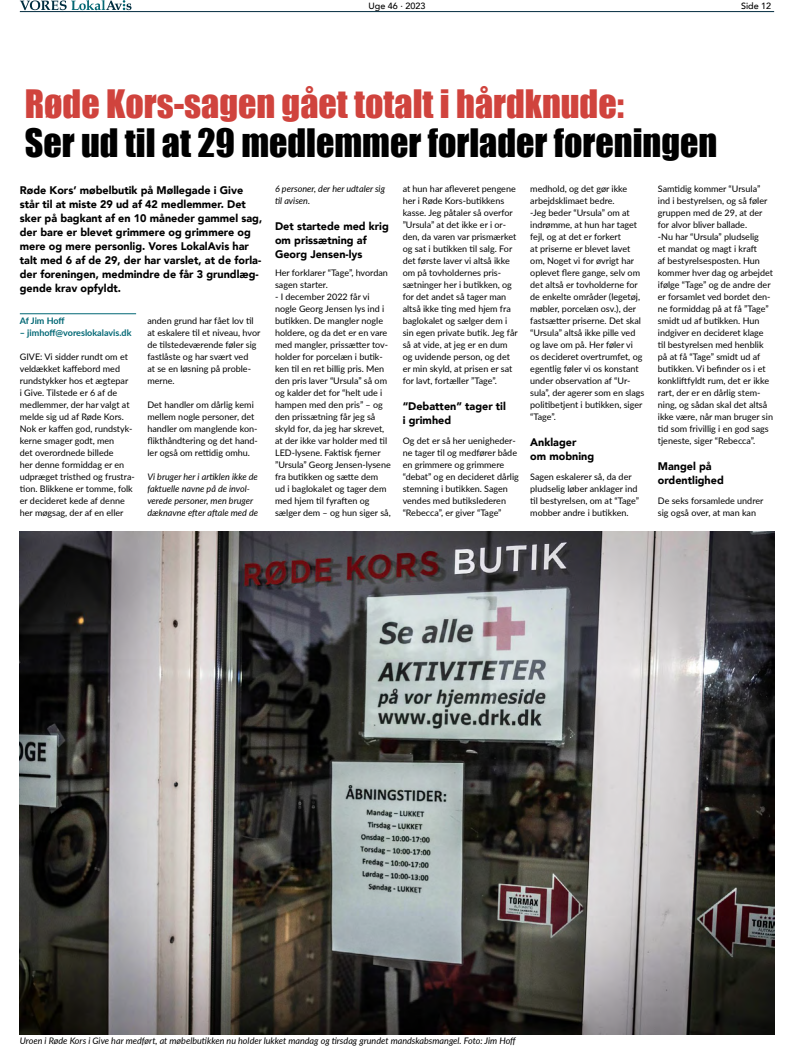
<style>
.page{position:relative;width:794px;height:1049px;background:#fff}
.page>*{position:absolute;margin:0;border:0;box-sizing:border-box;transform-origin:0 0}
.t1{font:36px "Impact";color:#000}
.t2{font:36px "Impact";color:#d0433d}
.t3{font:900 11px/14px "Avenir";color:#000}
.t4{font:9px/12px "Lato";color:#000}
.t5{font:italic 9px/12px "Lato";color:#000}
.t6{font:700 9px "Lato";color:#006774}
.t7{font:500 9px "Avenir";color:#000}
</style>
<div class="page">
<svg style="left:20px;top:0;width:111px;height:10px"></svg>
<hr style="left:20px;top:11px;width:754px;height:1px;background:#002a3e">
<hr style="left:20px;top:313px;width:116px;height:1px;background:#006774">
<img style="left:20px;top:531px;width:754px;height:503px">
<p class="t7" style="left:368px;top:-2px;width:58px">Uge 46 · 2023</p>
<p class="t7" style="left:741px;top:-2px;width:32px">Side 12</p>
<h1 class="t2" style="left:25px;top:76px;width:601px">Røde Kors-sagen gået totalt i hårdknude:</h1>
<h1 class="t1" style="left:25px;top:115px;width:694px">Ser ud til at 29 medlemmer forlader foreningen</h1>
<p class="t3" style="left:20px;top:183px;width:244px">Røde Kors’ møbelbutik på Møllegade i Give står til at miste 29 ud af 42 medlemmer. Det sker på bagkant af en 10 måneder gammel sag, der bare er blevet grimmere og grimmere og mere og mere personlig. Vores LokalAvis har talt med 6 af de 29, der har varslet, at de forla&shy;der foreningen, medmindre de får 3 grundlæg&shy;gende krav opfyldt.</p>
<p class="t4" style="left:658px;top:182px;width:117px">Samtidig kommer “Ursula” ind i bestyrelsen, og så føler gruppen med de 29, at der for alvor bliver ballade.<br>-Nu har “Ursula” pludselig<br>et mandat og magt i kraft<br>af bestyrelsesposten. Hun kommer hver dag og arbejdet ifølge “Tage” og de andre der er forsamlet ved bordet den&shy;ne formiddag på at få ”Tage” smidt ud af butikken. Hun indgiver en decideret klage til bestyrelsen med henblik på at få “Tage” smidt ud af butikken. Vi befinder os i et konkliftfyldt rum, det er ikke rart, der er en dårlig stem&shy;ning, og sådan skal det altså ikke være, når man bruger sin tid som frivillig i en god sags tjeneste, siger “Rebecca”.</p>
<p class="t3" style="left:658px;top:459px;width:67px">Mangel på ordentlighed</p>
<p class="t4" style="left:658px;top:494px;width:107px">De seks forsamlede undrer sig også over, at man kan</p>
<p class="t5" style="left:275px;top:182px;width:111px">6 personer, der her udtaler sig til avisen.</p>
<p class="t3" style="left:275px;top:219px;width:115px">Det startede med krig om prissætning af<br>Georg Jensen-lys</p>
<p class="t4" style="left:275px;top:266px;width:114px">Her forklarer “Tage”, hvordan sagen starter.</p>
<p class="t4" style="left:275px;top:290px;width:117px">- I december 2022 får vi nogle Georg Jensen lys ind i butikken. De mangler nogle holdere, og da det er en vare med mangler, prissætter tov&shy;holder for porcelæn i butik&shy;ken til en ret billig pris. Men den pris laver “Ursula” så om og kalder det for “helt ude i hampen med den pris” – og den prissætning får jeg så skyld for, da jeg har skrevet, at der ikke var holder med til<br>LED-lysene. Faktisk fjerner ”Ursula” Georg Jensen-lysene fra butikken og sætte dem<br>ud i baglokalet og tager dem med hjem til fyraften og sælger dem – og hun siger så,</p>
<p class="t4" style="left:403px;top:182px;width:117px">at hun har afleveret pengene her i Røde Kors-butikkens kasse. Jeg påtaler så overfor ”Ursula” at det ikke er i or&shy;den, da varen var prismærket og sat i butikken til salg. For det første laver vi altså ikke om på tovholdernes pris&shy;sætninger her i butikken, og for det andet så tager man altså ikke ting med hjem fra baglokalet og sælger dem i sin egen private butik. Jeg får så at vide, at jeg er en dum og uvidende person, og det er min skyld, at prisen er sat for lavt, fortæller ”Tage”.</p>
<p class="t3" style="left:403px;top:399px;width:105px">“Debatten” tager til i grimhed</p>
<p class="t4" style="left:403px;top:434px;width:118px">Og det er så her uenigheder&shy;ne tager til og medfører både en grimmere og grimmere “debat” og en decideret dårlig stemning i butikken. Sagen vendes med butikslederen “Rebecca”, er giver “Tage”</p>
<p class="t4" style="left:530px;top:182px;width:116px">medhold, og det gør ikke arbejdsklimaet bedre.<br>-Jeg beder “Ursula” om at indrømme, at hun har taget fejl, og at det er forkert<br>at priserne er blevet lavet om, Noget vi for øvrigt har oplevet flere gange, selv om det altså er tovholderne for de enkelte områder (legetøj, møbler, porcelæn osv.), der fastsætter priserne. Det skal “Ursula” altså ikke pille ved og lave om på. Her føler vi<br>os decideret overtrumfet, og egentlig føler vi os konstant under observation af “Ur&shy;sula”, der agerer som en slags politibetjent i butikken, siger “Tage”.</p>
<p class="t3" style="left:530px;top:435px;width:65px">Anklager om mobning</p>
<p class="t4" style="left:530px;top:470px;width:110px">Sagen eskalerer så, da der pludselig løber anklager ind til bestyrelsen, om at “Tage” mobber andre i butikken.</p>
<p class="t4" style="left:147px;top:314px;width:114px">anden grund har fået lov til at eskalere til et niveau, hvor de tilstedeværende føler sig fastlåste og har svært ved<br>at se en løsning på proble&shy;merne.</p>
<p class="t4" style="left:147px;top:398px;width:112px">Det handler om dårlig kemi mellem nogle personer, det handler om manglende kon&shy;flikthåndtering og det hand&shy;ler også om rettidig omhu.</p>
<p class="t5" style="left:147px;top:470px;width:112px">Vi bruger her i artiklen ikke de faktuelle navne på de invol&shy;verede personer, men bruger dæknavne efter aftale med de</p>
<p class="t6" style="left:20px;top:314px;width:46px">Af Jim Hoff</p>
<p class="t6" style="left:20px;top:326px;width:113px">– jimhoff@voreslokalavis.dk</p>
<p class="t4" style="left:20px;top:350px;width:116px">GIVE: Vi sidder rundt om et veldækket kaffebord med rundstykker hos et ægtepar<br>i Give. Tilstede er 6 af de medlemmer, der har valgt at melde sig ud af Røde Kors.<br>Nok er kaffen god, rundstyk&shy;kerne smager godt, men<br>det overordnede billede<br>her denne formiddag er en udpræget tristhed og frustra&shy;tion. Blikkene er tomme, folk er decideret kede af denne her møgsag, der af en eller</p>
<p class="t5" style="left:20px;top:1034px;width:498px">Uroen i Røde Kors i Give har medført, at møbelbutikken nu holder lukket mandag og tirsdag grundet mandskabsmangel. Foto: Jim Hoff</p>
</div>
